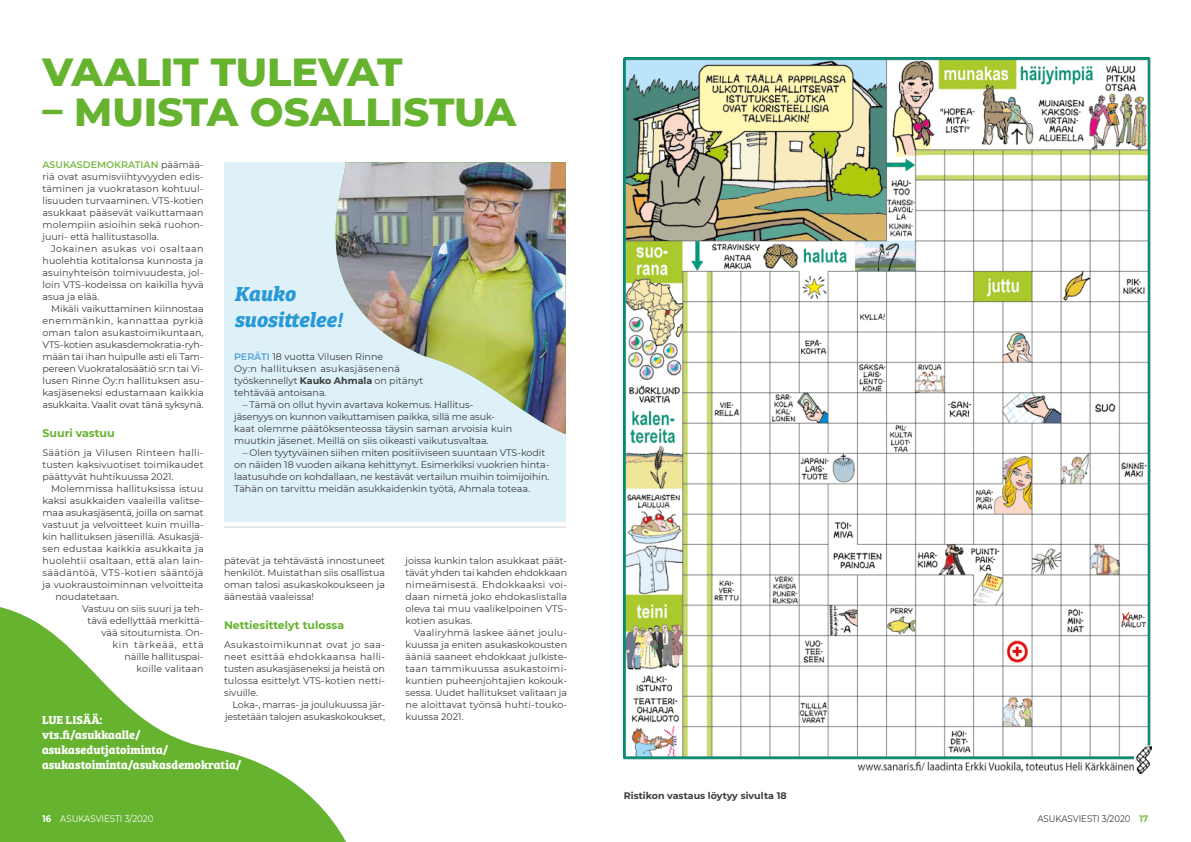
<style>
.page{position:relative;width:1191px;height:842px;background:#fff}
.page>*{position:absolute;margin:0;border:0;box-sizing:border-box;transform-origin:0 0}
.t1{font:800 40px "Montserrat";color:#65b32e}
.t2{font:italic 700 21px/26px "Bree Serif";letter-spacing:-.01em;color:#2699d6}
.t3{font:700 12px/15px "Bree Serif";color:#fff}
.t4{font:700 11px "Montserrat";color:#65b32e}
.t5{font:9.5px/12px "Montserrat";color:#3c3c3b;text-align:justify}
.t6{font:700 9.5px "Montserrat";color:#3c3c3b}
.t7{font:9.5px "Montserrat";letter-spacing:.025em;color:#3c3c3b}
.t8{font:9.5px "Montserrat";letter-spacing:.04em;color:#3c3c3b}
.t9{font:9.5px "Montserrat";color:#3c3c3b;scale:.9 1}
.t10{font:9.5px "Montserrat";color:#fff;scale:.9 1}
.t11{font:9.5px "Montserrat";letter-spacing:.08em;color:#3c3c3b}
.s1{font-weight:600;color:#7aba42}
.s2{font-weight:600;color:#4ea2da}
.s3{font-weight:700}
.s4{font-weight:700;color:#7aba42}
</style>
<div class="page">
<div style="left:224px;top:163px;width:341px;height:359px;background:#def0f8"></div>
<svg style="left:0;top:607px;width:346px;height:235px;fill:#65b32e"></svg>
<img style="left:624px;top:57px;width:527px;height:716px">
<img style="left:336px;top:162px;width:230px;height:272px">
<hr style="left:224px;top:527px;width:342px;height:1px;background:#d0d0d0">
<h1 class="t1" style="left:43px;top:42px;width:361px">VAALIT TULEVAT</h1>
<h1 class="t1" style="left:43px;top:82px;width:475px">– MUISTA OSALLISTUA</h1>
<p class="t5" style="left:43px;top:158px;width:163px"><span class="s1">ASUKASDEMOKRATIAN</span> päämää&shy;riä ovat asumisviihtyvyyden edis&shy;täminen ja vuokratason kohtuul&shy;lisuuden turvaaminen. VTS-kotien asukkaat pääsevät vaikuttamaan molempiin asioihin sekä ruohon&shy;juuri- että hallitustasolla.</p>
<p class="t5" style="left:43px;top:242px;width:163px;text-indent:9px">Jokainen asukas voi osaltaan huolehtia kotitalonsa kunnosta ja asuinyhteisön toimivuudesta, jol&shy;loin VTS-kodeissa on kaikilla hyvä asua ja elää.</p>
<p class="t5" style="left:43px;top:302px;width:163px;text-indent:9px">Mikäli vaikuttaminen kiinnostaa enemmänkin, kannattaa pyrkiä oman talon asukastoimikuntaan, VTS-kotien asukasdemokratia-ryh&shy;mään tai ihan huipulle asti eli Tam&shy;pereen Vuokratalosäätiö sr:n tai Vi&shy;lusen Rinne Oy:n hallituksen asu&shy;kasjäseneksi edustamaan kaikkia asukkaita. Vaalit ovat tänä syksynä.</p>
<p class="t4" style="left:43px;top:425px;width:74px">Suuri vastuu</p>
<p class="t5" style="left:43px;top:446px;width:162px">Säätiön ja Vilusen Rinteen halli&shy;tusten kaksivuotiset toimikaudet päättyvät huhtikuussa 2021.</p>
<p class="t5" style="left:51px;top:482px;width:154px">Molemmissa hallituksissa istuu</p>
<p class="t5" style="left:43px;top:494px;width:162px">kaksi asukkaiden vaaleilla valitse-</p>
<p class="t5" style="left:43px;top:506px;width:163px">maa asukasjäsentä, joilla on samat</p>
<p class="t5" style="left:43px;top:518px;width:163px">vastuut ja velvoitteet kuin muilla-</p>
<p class="t5" style="left:43px;top:530px;width:162px">kin hallituksen jäsenillä. Asukasjä-</p>
<p class="t7" style="left:43px;top:542px;width:163px">sen edustaa kaikkia asukkaita ja</p>
<p class="t5" style="left:43px;top:554px;width:163px">huolehtii osaltaan, että alan lain-</p>
<p class="t8" style="left:43px;top:566px;width:163px">säädäntöä, VTS-kotien sääntöjä</p>
<p class="t5" style="left:43px;top:578px;width:163px">ja vuokraustoiminnan velvoitteita</p>
<p class="t5" style="left:56px;top:590px;width:65px">noudatetaan.</p>
<p class="t5" style="left:82px;top:602px;width:123px">Vastuu on siis suuri ja teh-</p>
<p class="t5" style="left:88px;top:614px;width:117px">tävä edellyttää merkittä-</p>
<p class="t5" style="left:102px;top:626px;width:103px">vää sitoutumista. On-</p>
<p class="t11" style="left:113px;top:638px;width:93px">kin tärkeää, että</p>
<p class="t5" style="left:125px;top:650px;width:80px">näille hallituspai-</p>
<p class="t5" style="left:137px;top:662px;width:69px">koille valitaan</p>
<h2 class="t2" style="left:234px;top:279px;width:110px">Kauko suosittelee!</h2>
<p class="t5" style="left:234px;top:350px;width:190px;text-align:left"><span class="s2">PERÄTI</span> 18 vuotta Vilusen Rinne<br>Oy:n hallituksen asukasjäsenenä työskennellyt <span class="s3">Kauko Ahmala</span> on pitänyt tehtävää antoisana.</p>
<p class="t5" style="left:234px;top:398px;width:280px;text-align:left;text-indent:9px">– Tämä on ollut hyvin avartava kokemus. Hallitus&shy;jäsenyys on kunnon vaikuttamisen paikka, sillä me asuk&shy;kaat olemme päätöksenteossa täysin saman arvoisia kuin muutkin jäsenet. Meillä on siis oikeasti vaikutusvaltaa.</p>
<p class="t5" style="left:234px;top:446px;width:317px;text-align:left;text-indent:9px">– Olen tyytyväinen siihen miten positiiviseen suuntaan VTS-kodit on näiden 18 vuoden aikana kehittynyt. Esimerkiksi vuokrien hinta&shy;laatusuhde on kohdallaan, ne kestävät vertailun muihin toimijoihin.<br>Tähän on tarvittu meidän asukkaidenkin työtä, Ahmala toteaa.</p>
<p class="t5" style="left:224px;top:554px;width:163px">pätevät ja tehtävästä innostuneet henkilöt. Muistathan siis osallistua oman talosi asukaskokoukseen ja äänestää vaaleissa!</p>
<p class="t4" style="left:224px;top:617px;width:122px">Nettiesittelyt tulossa</p>
<p class="t5" style="left:224px;top:638px;width:163px">Asukastoimikunnat ovat jo saa&shy;neet esittää ehdokkaansa halli&shy;tusten asukasjäseneksi ja heistä on tulossa esittelyt VTS-kotien netti&shy;sivuille.</p>
<p class="t5" style="left:225px;top:698px;width:162px;text-align:right">Loka-, marras- ja joulukuussa jär&shy;jestetään talojen asukaskokoukset,</p>
<p class="t5" style="left:405px;top:554px;width:163px">joissa kunkin talon asukkaat päät&shy;tävät yhden tai kahden ehdokkaan nimeämisestä. Ehdokkaaksi voi&shy;daan nimetä joko ehdokaslistalla oleva tai muu vaalikelpoinen VTS&shy;kotien asukas.</p>
<p class="t5" style="left:405px;top:626px;width:163px;text-indent:9px">Vaaliryhmä laskee äänet joulu&shy;kuussa ja eniten asukaskokousten ääniä saaneet ehdokkaat julkiste&shy;taan tammikuussa asukastoimi&shy;kuntien puheenjohtajien kokouk&shy;sessa. Uudet hallitukset valitaan ja ne aloittavat työnsä huhti-touko&shy;kuussa 2021.</p>
<p class="t3" style="left:42px;top:712px;width:201px">LUE LISÄÄ:<br>vts.fi/asukkaalle/ asukasedutjatoiminta/ asukastoiminta/asukasdemokratia/</p>
<p class="t10" style="left:43px;top:812px;width:125px"><span class="s3">16</span> ASUKASVIESTI 3/2020</p>
<p class="t6" style="left:624px;top:788px;width:164px">Ristikon vastaus löytyy sivulta 18</p>
<p class="t9" style="left:1037px;top:812px;width:124px">ASUKASVIESTI 3/2020 <span class="s4">17</span></p>
</div>
